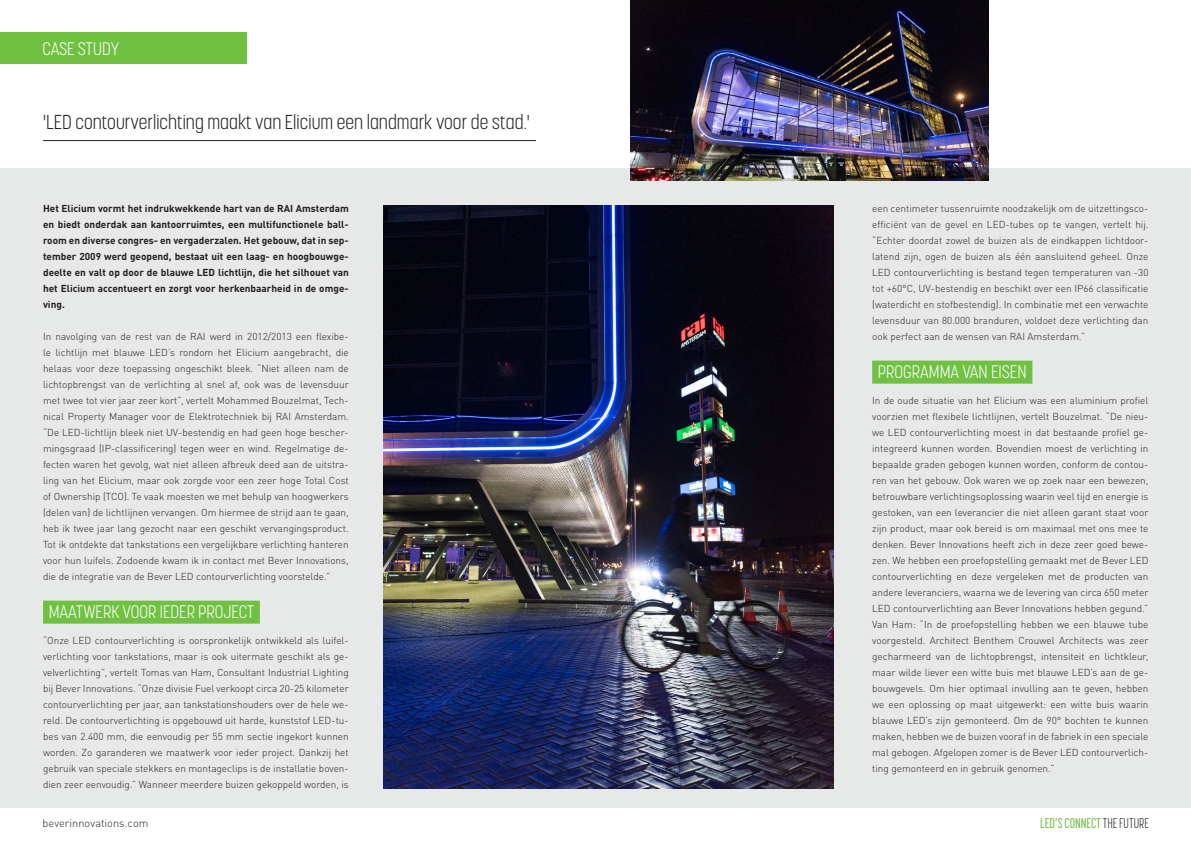
<style>
.page{position:relative;width:1191px;height:842px;background:#fff}
.page>*{position:absolute;margin:0;border:0;box-sizing:border-box;transform-origin:0 0}
.t1{font:300 20px "Korolev Condensed";color:#241f1f}
.t2{font:300 18px "Korolev Condensed";color:#fff}
.t3{font:500 14px "Korolev Compressed";letter-spacing:-.005em;color:#70c142}
.t4{font:300 11px "DIN Pro";color:#241f1f}
.t5{font:300 10px/16px "DIN Pro";color:#241f1f;text-align:justify}
.t6{font:700 10px/16px "DIN Pro";color:#241f1f;text-align:justify}
.s1{font-weight:300;color:#241f1f}
</style>
<div class="page">
<div style="left:0;top:33px;width:247px;height:31px;background:#70c142"></div>
<div style="left:0;top:168px;width:1191px;height:640px;background:#e7e8e8"></div>
<img style="left:384px;top:205px;width:449px;height:583px">
<img style="left:631px;top:0;width:357px;height:180px">
<div style="left:43px;top:601px;width:217px;height:23px;background:#70c142"></div>
<div style="left:872px;top:361px;width:160px;height:23px;background:#70c142"></div>
<hr style="left:43px;top:140px;width:493px;height:1px;background:#241f1f">
<h2 class="t2" style="left:43px;top:38px;width:78px">CASE STUDY</h2>
<h1 class="t1" style="left:43px;top:110px;width:488px">'LED contourverlichting maakt van Elicium een landmark voor de stad.'</h1>
<p class="t6" style="left:43px;top:199px;width:307px">Het Elicium vormt het indrukwekkende hart van de RAI Amsterdam en biedt onderdak aan kantoorruimtes, een multifunctionele ball&shy;room en diverse congres- en vergaderzalen. Het gebouw, dat in sep&shy;tember 2009 werd geopend, bestaat uit een laag- en hoogbouwge&shy;deelte en valt op door de blauwe LED lichtlijn, die het silhouet van het Elicium accentueert en zorgt voor herkenbaarheid in de omge&shy;ving.</p>
<p class="t5" style="left:43px;top:328px;width:307px">In navolging van de rest van de RAI werd in 2012/2013 een flexibe&shy;le lichtlijn met blauwe LED’s rondom het Elicium aangebracht, die helaas voor deze toepassing ongeschikt bleek. “Niet alleen nam de lichtopbrengst van de verlichting al snel af, ook was de levensduur met twee tot vier jaar zeer kort”, vertelt Mohammed Bouzelmat, Tech&shy;nical Property Manager voor de Elektrotechniek bij RAI Amsterdam. “De LED-lichtlijn bleek niet UV-bestendig en had geen hoge bescher&shy;mingsgraad (IP-classificering) tegen weer en wind. Regelmatige de&shy;fecten waren het gevolg, wat niet alleen afbreuk deed aan de uitstra&shy;ling van het Elicium, maar ook zorgde voor een zeer hoge Total Cost of Ownership (TCO). Te vaak moesten we met behulp van hoogwerkers (delen van) de lichtlijnen vervangen. Om hiermee de strijd aan te gaan, heb ik twee jaar lang gezocht naar een geschikt vervangingsproduct.<br>Tot ik ontdekte dat tankstations een vergelijkbare verlichting hanteren voor hun luifels. Zodoende kwam ik in contact met Bever Innovations, die de integratie van de Bever LED contourverlichting voorstelde.”</p>
<h2 class="t2" style="left:49px;top:601px;width:207px">MAATWERK VOOR IEDER PROJECT</h2>
<p class="t5" style="left:43px;top:632px;width:307px">“Onze LED contourverlichting is oorspronkelijk ontwikkeld als luifel&shy;verlichting voor tankstations, maar is ook uitermate geschikt als ge&shy;velverlichting”, vertelt Tomas van Ham, Consultant Industrial Lighting bij Bever Innovations. “Onze divisie Fuel verkoopt circa 20-25 kilometer contourverlichting per jaar, aan tankstationshouders over de hele we&shy;reld. De contourverlichting is opgebouwd uit harde, kunststof LED-tu&shy;bes van 2.400 mm, die eenvoudig per 55 mm sectie ingekort kunnen worden. Zo garanderen we maatwerk voor ieder project. Dankzij het gebruik van speciale stekkers en montageclips is de installatie boven&shy;dien zeer eenvoudig.” Wanneer meerdere buizen gekoppeld worden, is</p>
<p class="t5" style="left:872px;top:200px;width:278px">een centimeter tussenruimte noodzakelijk om de uitzettingsco&shy;ëfficiënt van de gevel en LED-tubes op te vangen, vertelt hij. “Echter doordat zowel de buizen als de eindkappen lichtdoor&shy;latend zijn, ogen de buizen als één aansluitend geheel. Onze LED contourverlichting is bestand tegen temperaturen van -30 tot +60°C, UV-bestendig en beschikt over een IP66 classificatie (waterdicht en stofbestendig). In combinatie met een verwachte levensduur van 80.000 branduren, voldoet deze verlichting dan ook perfect aan de wensen van RAI Amsterdam.”</p>
<h2 class="t2" style="left:878px;top:361px;width:150px">PROGRAMMA VAN EISEN</h2>
<p class="t5" style="left:872px;top:392px;width:278px">In de oude situatie van het Elicium was een aluminium profiel voorzien met flexibele lichtlijnen, vertelt Bouzelmat. “De nieu&shy;we LED contourverlichting moest in dat bestaande profiel ge&shy;ïntegreerd kunnen worden. Bovendien moest de verlichting in bepaalde graden gebogen kunnen worden, conform de contou&shy;ren van het gebouw. Ook waren we op zoek naar een bewezen, betrouwbare verlichtingsoplossing waarin veel tijd en energie is gestoken, van een leverancier die niet alleen garant staat voor zijn product, maar ook bereid is om maximaal met ons mee te denken. Bever Innovations heeft zich in deze zeer goed bewe&shy;zen. We hebben een proefopstelling gemaakt met de Bever LED contourverlichting en deze vergeleken met de producten van andere leveranciers, waarna we de levering van circa 650 meter LED contourverlichting aan Bever Innovations hebben gegund.” Van Ham: “In de proefopstelling hebben we een blauwe tube voorgesteld. Architect Benthem Crouwel Architects was zeer gecharmeerd van de lichtopbrengst, intensiteit en lichtkleur, maar wilde liever een witte buis met blauwe LED’s aan de ge&shy;bouwgevels. Om hier optimaal invulling aan te geven, hebben we een oplossing op maat uitgewerkt: een witte buis waarin blauwe LED’s zijn gemonteerd. Om de 90° bochten te kunnen maken, hebben we de buizen vooraf in de fabriek in een speciale mal gebogen. Afgelopen zomer is de Bever LED contourverlich&shy;ting gemonteerd en in gebruik genomen.”</p>
<p class="t4" style="left:43px;top:815px;width:107px">beverinnovations.com</p>
<h3 class="t3" style="left:1040px;top:815px;width:110px">LED’S CONNECT <span class="s1">THE FUTURE</span></h3>
</div>
